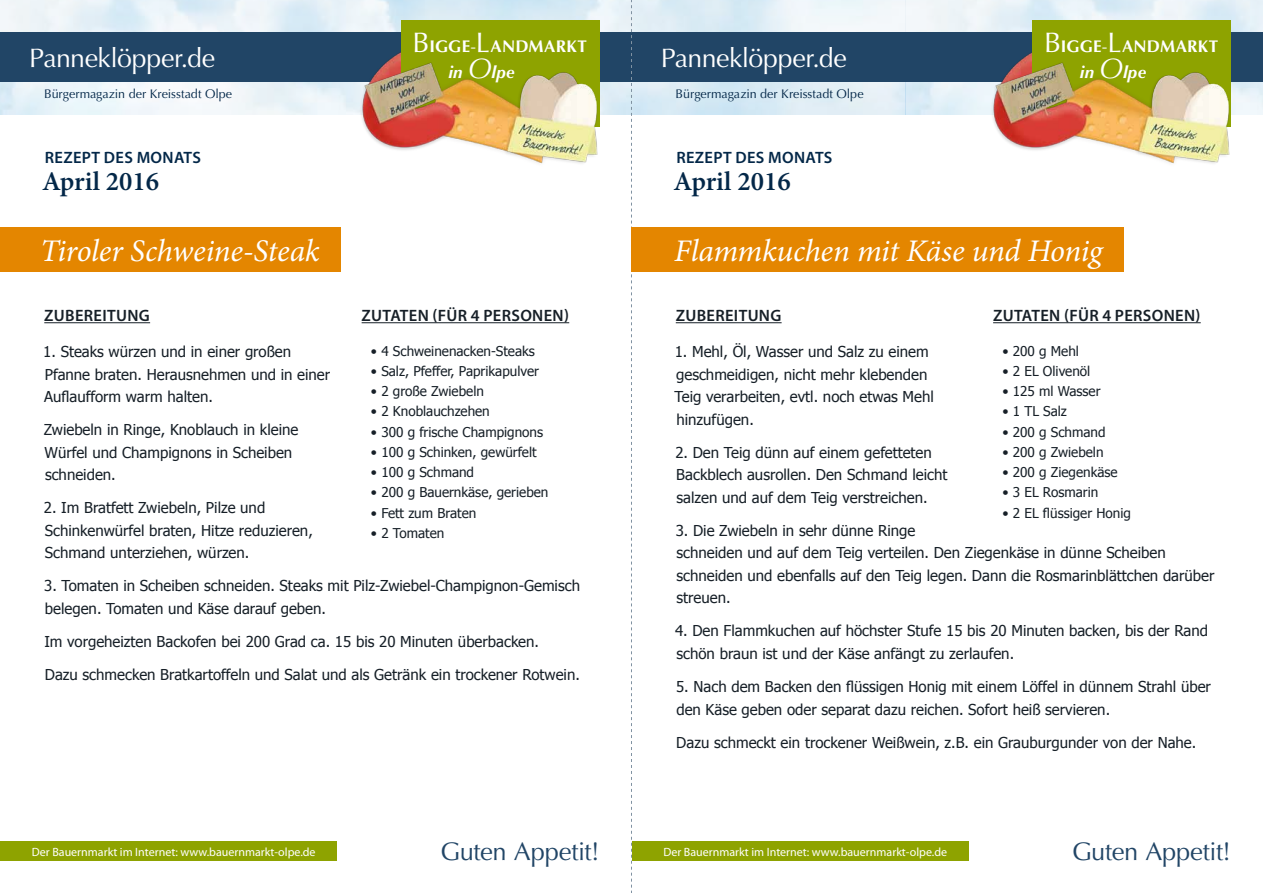
<style>
.page{position:relative;width:1263px;height:893px;background:#fff}
.page>*{position:absolute;margin:0;border:0;box-sizing:border-box;transform-origin:0 0}
.t1{font:italic 31.5px "Minion Pro";letter-spacing:-.01em;color:#fff}
.t2{font:600 27px "Minion Pro";color:#032748}
.t3{font:26.7px "Optima LT Std";letter-spacing:-.015em;color:#fff}
.t4{font:25.5px "Optima LT Std";letter-spacing:-.015em;color:#214566}
.t5{font:700 16.95px/25.5px "Optima LT Std";letter-spacing:.01em;color:#fff}
.t6{font:600 16.5px "Myriad Pro";letter-spacing:.02em;color:#161f27}
.t7{font:600 16.5px "Myriad Pro";letter-spacing:.02em;color:#032748}
.t8{font:15px/22.5px "Tahoma";color:#161f27}
.t9{font:13.5px "Tahoma";color:#161f27}
.t10{font:12.6px "Optima LT Std";color:#032748}
.t11{font:12px "Myriad Pro";color:#fff}
.s1{font-weight:400;font-size:28.2px}
.s2{font-weight:400}
.s3{font-style:italic}
.s4{font-weight:400;font-style:italic;font-size:28.2px}
</style>
<div class="page">
<div style="left:632px;top:841px;width:336px;height:20px;background:#8ea300"></div>
<div style="left:0;top:841px;width:337px;height:20px;background:#8ea300"></div>
<img style="left:0;top:0;width:1263px;height:115px">
<div style="left:0;top:33px;width:1263px;height:49px;background:#214566"></div>
<img style="left:388px;top:52px;width:13px;height:9px">
<div style="left:401px;top:20px;width:199px;height:106px;background:#8ea300"></div>
<img style="left:358px;top:61px;width:247px;height:103px">
<img style="left:1019px;top:52px;width:13px;height:9px">
<div style="left:1032px;top:20px;width:199px;height:106px;background:#8ea300"></div>
<img style="left:990px;top:61px;width:246px;height:103px">
<svg style="left:631px;top:0;width:1px;height:893px"></svg>
<div style="left:0;top:227px;width:341px;height:44px;background:#e48600"></div>
<div style="left:631px;top:227px;width:493px;height:44px;background:#e48600"></div>
<hr style="left:44px;top:322px;width:106px;height:1px;background:#161f27">
<hr style="left:362px;top:322px;width:207px;height:1px;background:#161f27">
<hr style="left:676px;top:322px;width:106px;height:1px;background:#161f27">
<hr style="left:993px;top:322px;width:208px;height:1px;background:#161f27">
<p class="t5" style="left:448px;top:34px;width:140px;text-indent:-36px"><span class="s1">B</span>IGGE<span class="s2">-</span><span class="s1">L</span>ANDMARKT <span class="s3">in</span> <span class="s4">O</span><span class="s3">lpe</span></p>
<h3 class="t3" style="left:29px;top:42px;width:187px">Panneklöpper.de</h3>
<h3 class="t3" style="left:661px;top:42px;width:187px">Panneklöpper.de</h3>
<p class="t10" style="left:44px;top:86px;width:190px">Bürgermagazin der Kreisstadt Olpe</p>
<p class="t7" style="left:45px;top:147px;width:158px">REZEPT DES MONATS</p>
<h2 class="t2" style="left:42px;top:163px;width:119px">April 2016</h2>
<p class="t10" style="left:676px;top:86px;width:190px">Bürgermagazin der Kreisstadt Olpe</p>
<p class="t7" style="left:676px;top:147px;width:158px">REZEPT DES MONATS</p>
<h2 class="t2" style="left:673px;top:163px;width:119px">April 2016</h2>
<p class="t5" style="left:1080px;top:34px;width:140px;text-indent:-36px"><span class="s1">B</span>IGGE<span class="s2">-</span><span class="s1">L</span>ANDMARKT <span class="s3">in</span> <span class="s4">O</span><span class="s3">lpe</span></p>
<h1 class="t1" style="left:40px;top:229px;width:281px">Tiroler Schweine-Steak</h1>
<p class="t6" style="left:44px;top:305px;width:107px">ZUBEREITUNG</p>
<p class="t6" style="left:362px;top:305px;width:209px">ZUTATEN (FÜR 4 PERSONEN)</p>
<p class="t9" style="left:371px;top:342px;width:165px">• 4 Schweinenacken-Steaks</p>
<p class="t9" style="left:371px;top:362px;width:169px">• Salz, Pfeffer, Paprikapulver</p>
<p class="t9" style="left:371px;top:382px;width:114px">• 2 große Zwiebeln</p>
<p class="t9" style="left:371px;top:402px;width:120px">• 2 Knoblauchzehen</p>
<p class="t9" style="left:371px;top:423px;width:174px">• 300 g frische Champignons</p>
<p class="t9" style="left:371px;top:443px;width:167px">• 100 g Schinken, gewürfelt</p>
<p class="t9" style="left:371px;top:463px;width:105px">• 100 g Schmand</p>
<p class="t9" style="left:371px;top:483px;width:179px">• 200 g Bauernkäse, gerieben</p>
<p class="t9" style="left:371px;top:504px;width:107px">• Fett zum Braten</p>
<p class="t9" style="left:371px;top:524px;width:75px">• 2 Tomaten</p>
<p class="t8" style="left:43px;top:340px;width:288px">1. Steaks würzen und in einer großen<br>Pfanne braten. Herausnehmen und in einer<br>Auflaufform warm halten.</p>
<p class="t8" style="left:44px;top:418px;width:256px">Zwiebeln in Ringe, Knoblauch in kleine<br>Würfel und Champignons in Scheiben schneiden.</p>
<p class="t8" style="left:44px;top:496px;width:270px">2. Im Bratfett Zwiebeln, Pilze und<br>Schinkenwürfel braten, Hitze reduzieren,<br>Schmand unterziehen, würzen.</p>
<p class="t8" style="left:44px;top:574px;width:537px">3. Tomaten in Scheiben schneiden. Steaks mit Pilz-Zwiebel-Champignon-Gemisch belegen. Tomaten und Käse darauf geben.</p>
<p class="t8" style="left:44px;top:630px;width:496px">Im vorgeheizten Backofen bei 200 Grad ca. 15 bis 20 Minuten überbacken.</p>
<p class="t8" style="left:45px;top:663px;width:537px">Dazu schmecken Bratkartoffeln und Salat und als Getränk ein trockener Rotwein.</p>
<h1 class="t1" style="left:674px;top:229px;width:430px">Flammkuchen mit Käse und Honig</h1>
<p class="t6" style="left:676px;top:305px;width:107px">ZUBEREITUNG</p>
<p class="t6" style="left:993px;top:305px;width:209px">ZUTATEN (FÜR 4 PERSONEN)</p>
<p class="t8" style="left:674px;top:340px;width:261px">1. Mehl, Öl, Wasser und Salz zu einem geschmeidigen, nicht mehr klebenden<br>Teig verarbeiten, evtl. noch etwas Mehl hinzufügen.</p>
<p class="t8" style="left:675px;top:440px;width:274px">2. Den Teig dünn auf einem gefetteten<br>Backblech ausrollen. Den Schmand leicht salzen und auf dem Teig verstreichen.</p>
<p class="t8" style="left:676px;top:518px;width:540px">3. Die Zwiebeln in sehr dünne Ringe<br>schneiden und auf dem Teig verteilen. Den Ziegenkäse in dünne Scheiben schneiden und ebenfalls auf den Teig legen. Dann die Rosmarinblättchen darüber streuen.</p>
<p class="t8" style="left:675px;top:619px;width:534px">4. Den Flammkuchen auf höchster Stufe 15 bis 20 Minuten backen, bis der Rand schön braun ist und der Käse anfängt zu zerlaufen.</p>
<p class="t8" style="left:676px;top:675px;width:536px">5. Nach dem Backen den flüssigen Honig mit einem Löffel in dünnem Strahl über den Käse geben oder separat dazu reichen. Sofort heiß servieren.</p>
<p class="t8" style="left:676px;top:730px;width:522px">Dazu schmeckt ein trockener Weißwein, z.B. ein Grauburgunder von der Nahe.</p>
<p class="t9" style="left:1002px;top:342px;width:78px">• 200 g Mehl</p>
<p class="t9" style="left:1002px;top:362px;width:89px">• 2 EL Olivenöl</p>
<p class="t9" style="left:1002px;top:382px;width:100px">• 125 ml Wasser</p>
<p class="t9" style="left:1002px;top:402px;width:66px">• 1 TL Salz</p>
<p class="t9" style="left:1002px;top:423px;width:105px">• 200 g Schmand</p>
<p class="t9" style="left:1002px;top:443px;width:103px">• 200 g Zwiebeln</p>
<p class="t9" style="left:1002px;top:463px;width:117px">• 200 g Ziegenkäse</p>
<p class="t9" style="left:1002px;top:483px;width:97px">• 3 EL Rosmarin</p>
<p class="t9" style="left:1002px;top:504px;width:130px">• 2 EL flüssiger Honig</p>
<p class="t11" style="left:32px;top:844px;width:285px">Der Bauernmarkt im Internet: www.bauernmarkt-olpe.de</p>
<h3 class="t4" style="left:1072px;top:837px;width:161px">Guten Appetit!</h3>
<h3 class="t4" style="left:440px;top:837px;width:161px">Guten Appetit!</h3>
<p class="t11" style="left:663px;top:844px;width:285px">Der Bauernmarkt im Internet: www.bauernmarkt-olpe.de</p>
</div>
